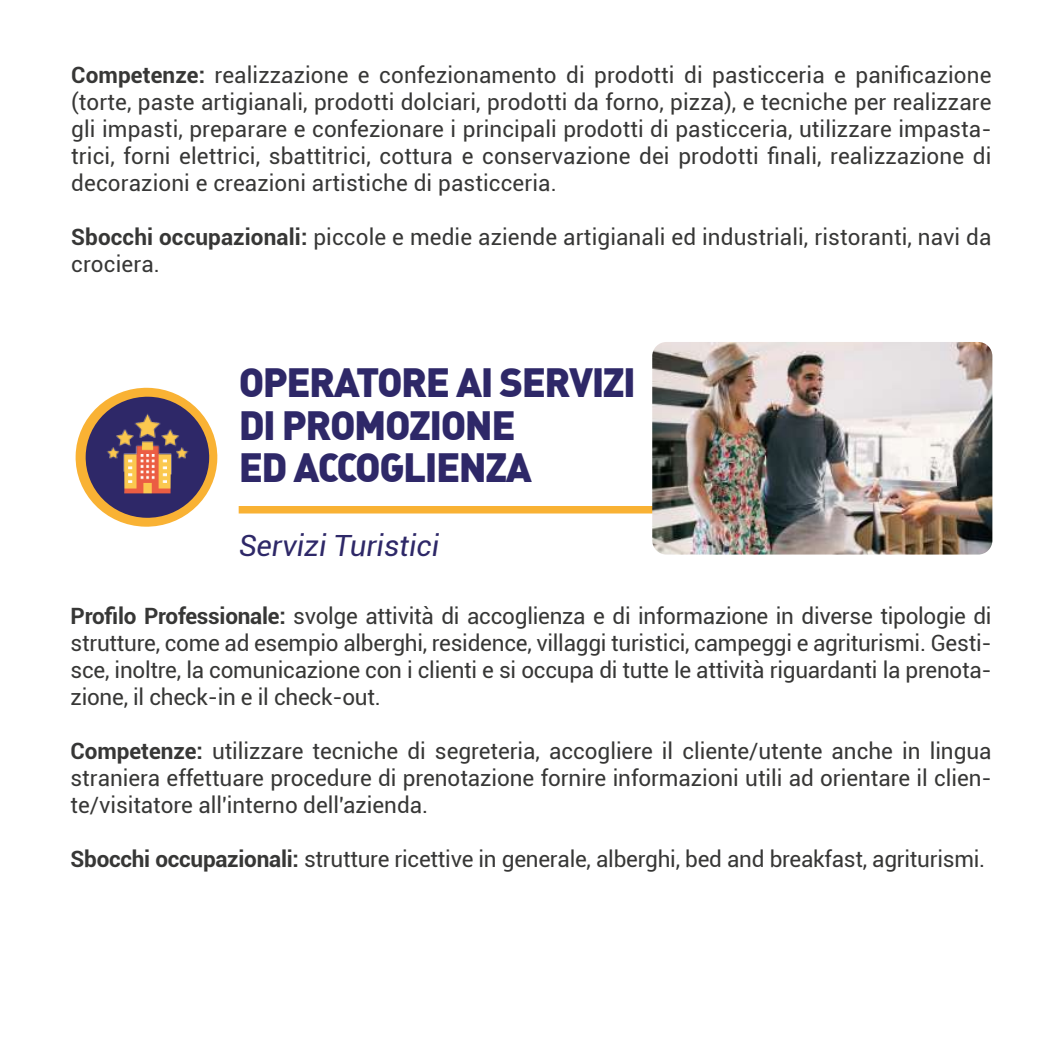
<style>
.page{position:relative;width:1063px;height:1063px;background:#fff}
.page>*{position:absolute;margin:0;border:0;box-sizing:border-box;transform-origin:0 0}
.t1{font:40px/42.5px "DIN Black Alternate";letter-spacing:-.035em;color:#2e2868}
.t2{font:italic 29.25px "Roboto";color:#2e2868}
.t3{font:22.5px/27px "Roboto";color:#373736;text-align:justify}
.s1{font-weight:700}
</style>
<div class="page">
<div style="left:239px;top:506px;width:734px;height:8px;background:#f9b234"></div>
<img style="left:652px;top:342px;width:340px;height:213px">
<svg style="left:75px;top:387px;width:143px;height:140px"></svg>
<div style="left:85px;top:396px;width:125px;height:123px;background:#2e2868;border-radius:50%"></div>
<img style="left:104px;top:411px;width:87px;height:83px">
<p class="t3" style="left:71px;top:61px;width:922px"><span class="s1">Competenze:</span> realizzazione e confezionamento di prodotti di pasticceria e panificazione (torte, paste artigianali, prodotti dolciari, prodotti da forno, pizza), e tecniche per realizzare gli impasti, preparare e confezionare i principali prodotti di pasticceria, utilizzare impasta&shy;trici, forni elettrici, sbattitrici, cottura e conservazione dei prodotti finali, realizzazione di decorazioni e creazioni artistiche di pasticceria.</p>
<p class="t3" style="left:71px;top:223px;width:922px"><span class="s1">Sbocchi occupazionali:</span> piccole e medie aziende artigianali ed industriali, ristoranti, navi da crociera.</p>
<h1 class="t1" style="left:239px;top:360px;width:399px">OPERATORE AI SERVIZI<br>DI PROMOZIONE<br>ED ACCOGLIENZA</h1>
<p class="t2" style="left:239px;top:526px;width:202px">Servizi Turistici</p>
<p class="t3" style="left:71px;top:602px;width:923px"><span class="s1">Profilo Professionale:</span> svolge attività di accoglienza e di informazione in diverse tipologie di strutture, come ad esempio alberghi, residence, villaggi turistici, campeggi e agriturismi. Gesti&shy;sce, inoltre, la comunicazione con i clienti e si occupa di tutte le attività riguardanti la prenota&shy;zione, il check-in e il check-out.</p>
<p class="t3" style="left:71px;top:737px;width:923px"><span class="s1">Competenze:</span> utilizzare tecniche di segreteria, accogliere il cliente/utente anche in lingua straniera effettuare procedure di prenotazione fornire informazioni utili ad orientare il clien&shy;te/visitatore all'interno dell'azienda.</p>
<p class="t3" style="left:71px;top:845px;width:916px"><span class="s1">Sbocchi occupazionali:</span> strutture ricettive in generale, alberghi, bed and breakfast, agriturismi.</p>
</div>
